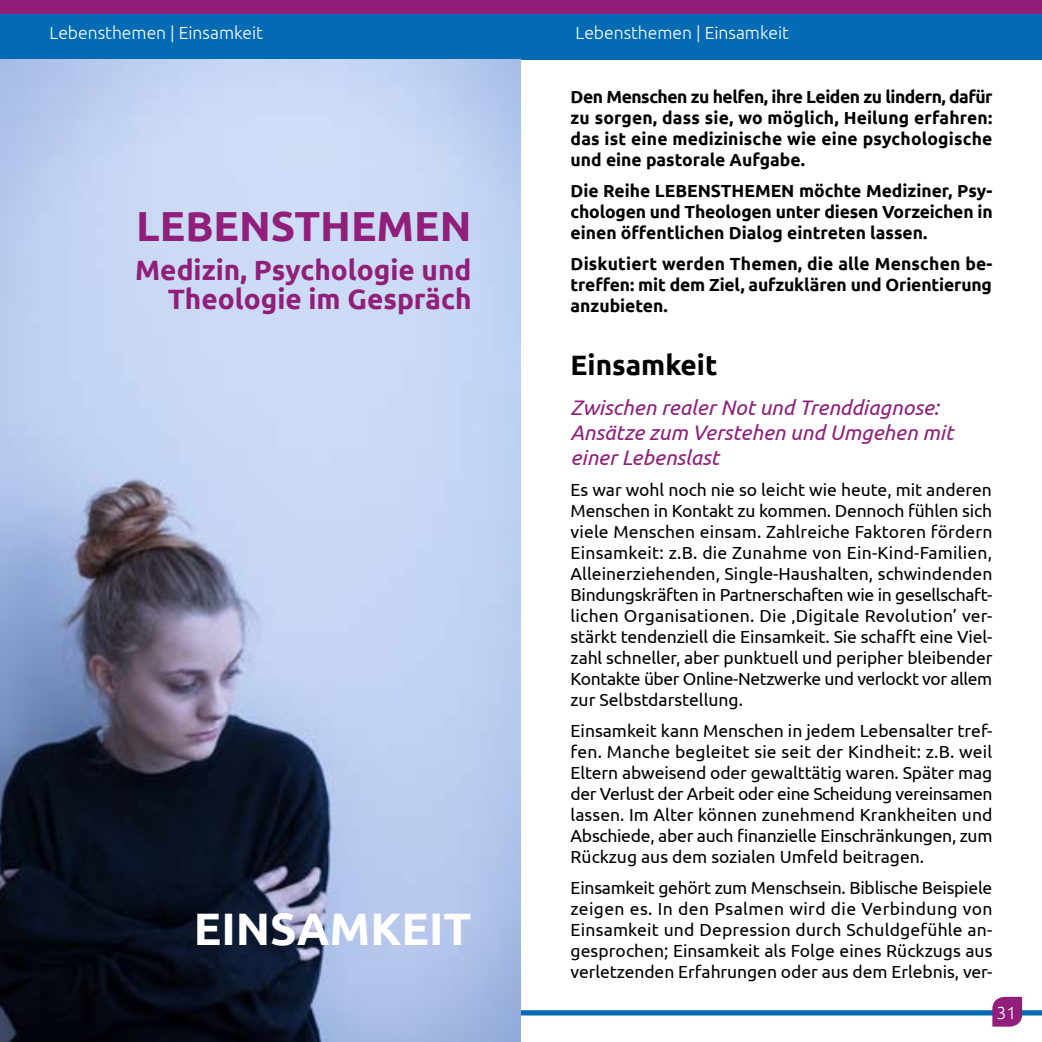
<style>
.page{position:relative;width:1042px;height:1042px;background:#fff}
.page>*{position:absolute;margin:0;border:0;box-sizing:border-box;transform-origin:0 0}
.t1{font:700 45.5px "Ubuntu";color:#fff}
.t2{font:700 42px "Ubuntu";color:#901e7a}
.t3{font:700 28px/29.8px "Ubuntu";color:#901e7a;text-align:right}
.t4{font:700 28px "Ubuntu";color:#000}
.t5{font:italic 21px/25.2px "Ubuntu";color:#901e7a}
.t6{font:17.5px/21px "Ubuntu";letter-spacing:-.005em;color:#000;text-align:justify}
.t7{font:700 17.5px/21px "Ubuntu";color:#000;text-align:justify}
.t8{font:300 17.5px "Ubuntu";color:#fff}
</style>
<div class="page">
<div style="left:0;top:13px;width:1042px;height:47px;background:#026bb3"></div>
<div style="left:0;top:0;width:1042px;height:13px;background:#901e7a"></div>
<div style="left:0;top:1010px;width:1042px;height:5px;background:#026bb3"></div>
<svg style="left:992px;top:997px;width:30px;height:29px"></svg>
<img style="left:0;top:60px;width:520px;height:982px">
<p class="t8" style="left:50px;top:22px;width:215px">Lebensthemen | Einsamkeit</p>
<h2 class="t2" style="left:136px;top:201px;width:337px">LEBENSTHEMEN</h2>
<h3 class="t3" style="left:135px;top:254px;width:338px">Medizin, Psychologie und<br>Theologie im Gespräch</h3>
<h1 class="t1" style="left:194px;top:901px;width:279px">EINSAMKEIT</h1>
<p class="t8" style="left:575px;top:22px;width:215px">Lebensthemen | Einsamkeit</p>
<p class="t7" style="left:570px;top:86px;width:423px">Den Menschen zu helfen, ihre Leiden zu lindern, dafür zu sorgen, dass sie, wo möglich, Heilung erfahren: das ist eine medizinische wie eine psychologische und eine pastorale Aufgabe.</p>
<p class="t7" style="left:570px;top:180px;width:423px">Die Reihe LEBENSTHEMEN möchte Mediziner, Psy&shy;chologen und Theologen unter diesen Vorzeichen in einen öffentlichen Dialog eintreten lassen.</p>
<p class="t7" style="left:570px;top:253px;width:423px">Diskutiert werden Themen, die alle Menschen be&shy;treffen: mit dem Ziel, aufzuklären und Orientierung anzubieten.</p>
<h3 class="t4" style="left:570px;top:348px;width:148px">Einsamkeit</h3>
<p class="t5" style="left:570px;top:394px;width:384px">Zwischen realer Not und Trenddiagnose:<br>Ansätze zum Verstehen und Umgehen mit einer Lebenslast</p>
<p class="t6" style="left:570px;top:479px;width:423px">Es war wohl noch nie so leicht wie heute, mit anderen Menschen in Kontakt zu kommen. Dennoch fühlen sich viele Menschen einsam. Zahlreiche Faktoren fördern Einsamkeit: z.B. die Zunahme von Ein-Kind-Familien, Alleinerziehenden, Single-Haushalten, schwindenden Bindungskräften in Partnerschaften wie in gesellschaft&shy;lichen Organisationen. Die ‚Digitale Revolution’ ver&shy;stärkt tendenziell die Einsamkeit. Sie schafft eine Viel&shy;zahl schneller, aber punktuell und peripher bleibender Kontakte über Online-Netzwerke und verlockt vor allem zur Selbstdarstellung.</p>
<p class="t6" style="left:570px;top:720px;width:423px">Einsamkeit kann Menschen in jedem Lebensalter tref&shy;fen. Manche begleitet sie seit der Kindheit: z.B. weil Eltern abweisend oder gewalttätig waren. Später mag der Verlust der Arbeit oder eine Scheidung vereinsamen lassen. Im Alter können zunehmend Krankheiten und Abschiede, aber auch finanzielle Einschränkungen, zum Rückzug aus dem sozialen Umfeld beitragen.</p>
<p class="t6" style="left:570px;top:877px;width:423px">Einsamkeit gehört zum Menschsein. Biblische Beispiele zeigen es. In den Psalmen wird die Verbindung von Einsamkeit und Depression durch Schuldgefühle an&shy;gesprochen; Einsamkeit als Folge eines Rückzugs aus verletzenden Erfahrungen oder aus dem Erlebnis, ver-</p>
<p class="t8" style="left:996px;top:1001px;width:21px">31</p>
</div>
